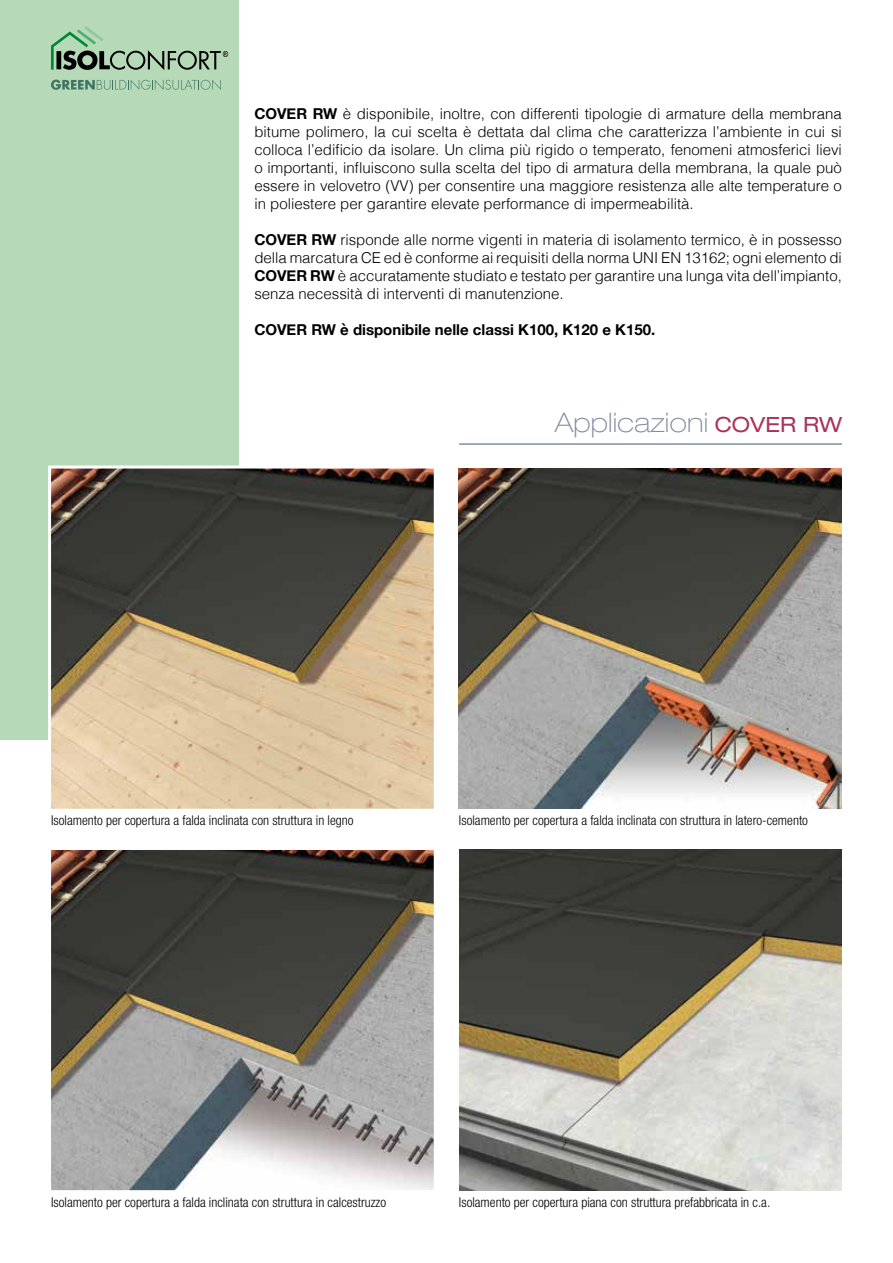
<style>
.page{position:relative;width:893px;height:1263px;background:#fff}
.page>*{position:absolute;margin:0;border:0;box-sizing:border-box;transform-origin:0 0}
.t1{font:100 expanded 27px "Helvetica Neue LT Std";letter-spacing:.01em;color:#808d9d}
.t2{font:300 15px/18px "Helvetica";color:#000;text-align:justify}
.t3{font:700 15px "Helvetica Neue";color:#000}
.t4{font:300 condensed 13.5px "Helvetica Neue LT Std";color:#000}
.s1{font-family:"Helvetica Neue";font-weight:700}
.s2{font-weight:400;font-size:21px;color:#ab335d}
</style>
<div class="page">
<div style="left:0;top:0;width:238px;height:739px;background:#b6d9b7"></div>
<svg style="left:51px;top:850px;width:383px;height:341px;background:#797772"></svg>
<svg style="left:47px;top:464px;width:387px;height:345px;background:#94866f"></svg>
<img style="left:459px;top:468px;width:383px;height:341px">
<img style="left:459px;top:850px;width:383px;height:340px">
<hr style="left:459px;top:443px;width:383px;height:2px;background:#808d9d">
<svg style="left:51px;top:80px;width:170px;height:10px"></svg>
<svg style="left:51px;top:26px;width:177px;height:44px"></svg>
<p class="t2" style="left:254px;top:103px;width:589px"><span class="s1">COVER RW</span> è disponibile, inoltre, con differenti tipologie di armature della membrana bitume polimero, la cui scelta è dettata dal clima che caratterizza l’ambiente in cui si colloca l’edificio da isolare. Un clima più rigido o temperato, fenomeni atmosferici lievi o importanti, influiscono sulla scelta del tipo di armatura della membrana, la quale può essere in velovetro (VV) per consentire una maggiore resistenza alle alte temperature o in poliestere per garantire elevate performance di impermeabilità.</p>
<p class="t2" style="left:254px;top:229px;width:589px"><span class="s1">COVER RW</span> risponde alle norme vigenti in materia di isolamento termico, è in possesso della marcatura CE ed è conforme ai requisiti della norma UNI EN 13162; ogni elemento di <span class="s1">COVER RW</span> è accuratamente studiato e testato per garantire una lunga vita dell’impianto, senza necessità di interventi di manutenzione.</p>
<p class="t3" style="left:254px;top:318px;width:402px">COVER RW è disponibile nelle classi K100, K120 e K150.</p>
<h1 class="t1" style="left:555px;top:406px;width:289px">Applicazioni <span class="s2">COVER RW</span></h1>
<p class="t4" style="left:51px;top:813px;width:304px">Isolamento per copertura a falda inclinata con struttura in legno</p>
<p class="t4" style="left:459px;top:813px;width:351px">Isolamento per copertura a falda inclinata con struttura in latero-cemento</p>
<p class="t4" style="left:51px;top:1194px;width:337px">Isolamento per copertura a falda inclinata con struttura in calcestruzzo</p>
<p class="t4" style="left:459px;top:1194px;width:313px">Isolamento per copertura piana con struttura prefabbricata in c.a.</p>
</div>
